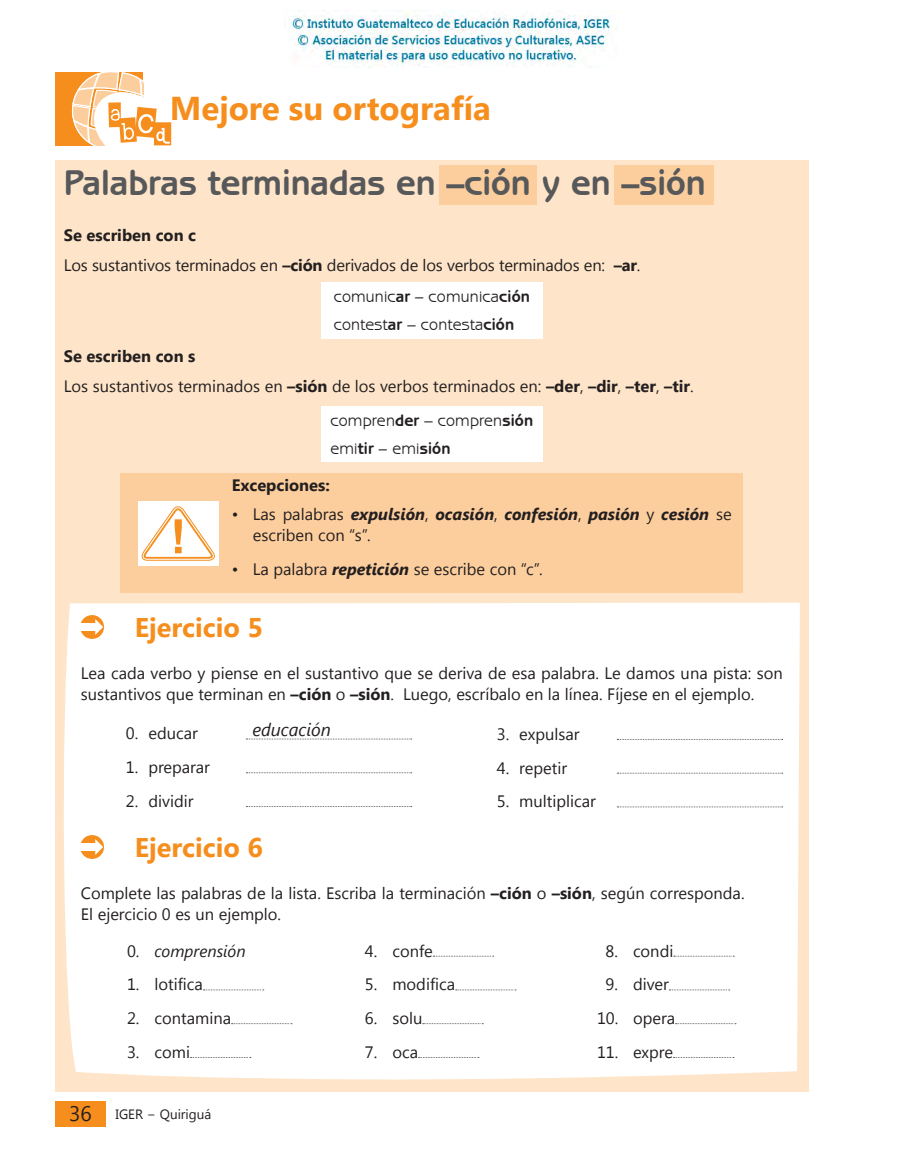
<style>
.page{position:relative;width:902px;height:1161px;background:#fff}
.page>*{position:absolute;margin:0;border:0;box-sizing:border-box;transform-origin:0 0}
.t1{font:700 36px "Benguiat Gothic IT Cby BT";color:#57585a}
.t2{font:700 33px "Segoe UI";color:#f68e1e}
.t3{font:700 27px "Segoe UI";color:#f68e1e}
.t4{font:italic 18px "Segoe UI";color:#231f20}
.t5{font:16.5px/29.5px "Segoe UI";color:#231f20}
.t6{font:16.5px/28.2px "Benguiat Gothic IT Cby BT";letter-spacing:.01em;color:#231f20}
.t7{font:italic 700 16.5px/21px "Segoe UI";color:#231f20}
.t8{font:italic 16.5px "Segoe UI";color:#231f20}
.t9{font:700 16.5px "Segoe UI";color:#231f20}
.t10{font:13.5px "Segoe UI";color:#231f20}
.s1{font-weight:700}
.s2{font-weight:400;font-style:normal}
.s3{font-weight:700;font-style:italic}
.s4{font-style:normal}
.s5{font-size:21px}
</style>
<div class="page">
<div style="left:55px;top:160px;width:753px;height:931px;background:#fee5c9"></div>
<div style="left:64px;top:603px;width:735px;height:477px;background:#fff"></div>
<div style="left:55px;top:1101px;width:50px;height:25px;background:#f68e1e"></div>
<div style="left:55px;top:72px;width:88px;height:73px;background:#f68e1e"></div>
<svg style="left:72px;top:72px;width:99px;height:73px"></svg>
<div style="left:439px;top:165px;width:98px;height:39px;background:#fdce9d"></div>
<div style="left:614px;top:165px;width:99px;height:39px;background:#fdce9d"></div>
<svg style="left:81px;top:615px;width:23px;height:24px"></svg>
<svg style="left:246px;top:739px;width:165px;height:1px"></svg>
<svg style="left:246px;top:772px;width:165px;height:1px"></svg>
<svg style="left:246px;top:806px;width:165px;height:1px"></svg>
<svg style="left:617px;top:739px;width:165px;height:1px"></svg>
<svg style="left:617px;top:773px;width:165px;height:1px"></svg>
<svg style="left:617px;top:806px;width:165px;height:1px"></svg>
<svg style="left:81px;top:835px;width:23px;height:24px"></svg>
<div style="left:321px;top:282px;width:221px;height:56px;background:#fff"></div>
<div style="left:321px;top:407px;width:221px;height:55px;background:#fff"></div>
<svg style="left:203px;top:989px;width:61px;height:1px"></svg>
<svg style="left:231px;top:1023px;width:61px;height:1px"></svg>
<svg style="left:190px;top:1057px;width:61px;height:1px"></svg>
<svg style="left:433px;top:956px;width:60px;height:1px"></svg>
<svg style="left:455px;top:989px;width:61px;height:1px"></svg>
<svg style="left:423px;top:1023px;width:60px;height:1px"></svg>
<svg style="left:418px;top:1057px;width:61px;height:1px"></svg>
<svg style="left:673px;top:956px;width:61px;height:1px"></svg>
<svg style="left:669px;top:989px;width:60px;height:1px"></svg>
<svg style="left:675px;top:1023px;width:61px;height:1px"></svg>
<svg style="left:673px;top:1057px;width:60px;height:1px"></svg>
<div style="left:121px;top:473px;width:621px;height:119px;background:#fdce9d"></div>
<div style="left:138px;top:501px;width:80px;height:65px;background:#fff"></div>
<svg style="left:141px;top:506px;width:74px;height:55px"></svg>
<img style="left:289px;top:10px;width:327px;height:57px">
<h2 class="t2" style="left:170px;top:85px;width:322px">Mejore su ortografía</h2>
<h1 class="t1" style="left:64px;top:160px;width:643px">Palabras terminadas en –ción y en –sión</h1>
<p class="t5" style="left:64px;top:220px;width:578px"><span class="s1">Se escriben con c<br></span>Los sustantivos terminados en <span class="s1">–ción</span> derivados de los verbos terminados en: <span class="s1">–ar</span>.</p>
<p class="t6" style="left:333px;top:282px;width:198px">comunic<span class="s1">ar</span> – comunica<span class="s1">ción </span>contest<span class="s1">ar</span> – contesta<span class="s1">ción</span></p>
<p class="t5" style="left:64px;top:341px;width:631px"><span class="s1">Se escriben con s<br></span>Los sustantivos terminados en <span class="s1">–sión</span> de los verbos terminados en: <span class="s1">–der</span>, <span class="s1">–dir</span>, <span class="s1">–ter</span>, <span class="s1">–tir</span>.</p>
<p class="t6" style="left:330px;top:406px;width:204px">compren<span class="s1">der</span> – compren<span class="s1">sión </span>emi<span class="s1">tir</span> – emi<span class="s1">sión</span></p>
<p class="t9" style="left:232px;top:473px;width:100px">Excepciones:</p>
<p class="t7" style="left:253px;top:503px;width:480px;text-indent:-21px"><span class="s2">• Las palabras</span> expulsión<span class="s2">,</span> ocasión<span class="s2">,</span> confesión<span class="s2">,</span> pasión <span class="s2">y</span> cesión <span class="s2">se escriben con “s”.</span></p>
<p class="t5" style="left:232px;top:553px;width:312px">• La palabra <span class="s3">repetición</span> se escribe con “c”.</p>
<h3 class="t3" style="left:135px;top:608px;width:130px">Ejercicio 5</h3>
<p class="t5" style="left:81px;top:662px;width:703px;line-height:21px">Lea cada verbo y piense en el sustantivo que se deriva de esa palabra. Le damos una pista: son sustantivos que terminan en <span class="s1">–ción</span> o <span class="s1">–sión</span>. Luego, escríbalo en la línea. Fíjese en el ejemplo.</p>
<p class="t5" style="left:126px;top:718px;width:73px">0. educar</p>
<p class="t4" style="left:252px;top:717px;width:80px">educación</p>
<p class="t5" style="left:126px;top:752px;width:86px">1. preparar</p>
<p class="t5" style="left:126px;top:785px;width:69px">2. dividir</p>
<p class="t5" style="left:496px;top:718px;width:84px">3. expulsar</p>
<p class="t5" style="left:496px;top:752px;width:72px">4. repetir</p>
<p class="t5" style="left:496px;top:786px;width:101px">5. multiplicar</p>
<h3 class="t3" style="left:135px;top:828px;width:130px">Ejercicio 6</h3>
<p class="t5" style="left:81px;top:882px;width:665px;line-height:21px">Complete las palabras de la lista. Escriba la terminación <span class="s1">–ción</span> o <span class="s1">–sión</span>, según corresponda.<br>El ejercicio 0 es un ejemplo.</p>
<p class="t8" style="left:127px;top:939px;width:120px"><span class="s4">0.</span> comprensión</p>
<p class="t5" style="left:127px;top:969px;width:77px">1. lotifica</p>
<p class="t5" style="left:127px;top:1003px;width:106px">2. contamina</p>
<p class="t5" style="left:127px;top:1036px;width:64px">3. comi</p>
<p class="t10" style="left:69px;top:1104px;width:144px"><span class="s5">36</span> IGER − Quiriguá</p>
<p class="t5" style="left:365px;top:935px;width:69px">4. confe</p>
<p class="t5" style="left:365px;top:969px;width:92px">5. modifica</p>
<p class="t5" style="left:365px;top:1003px;width:59px">6. solu</p>
<p class="t5" style="left:365px;top:1036px;width:55px">7. oca</p>
<p class="t5" style="left:605px;top:935px;width:69px">8. condi</p>
<p class="t5" style="left:605px;top:969px;width:65px">9. diver</p>
<p class="t5" style="left:597px;top:1003px;width:80px">10. opera</p>
<p class="t5" style="left:597px;top:1036px;width:78px">11. expre</p>
</div>
